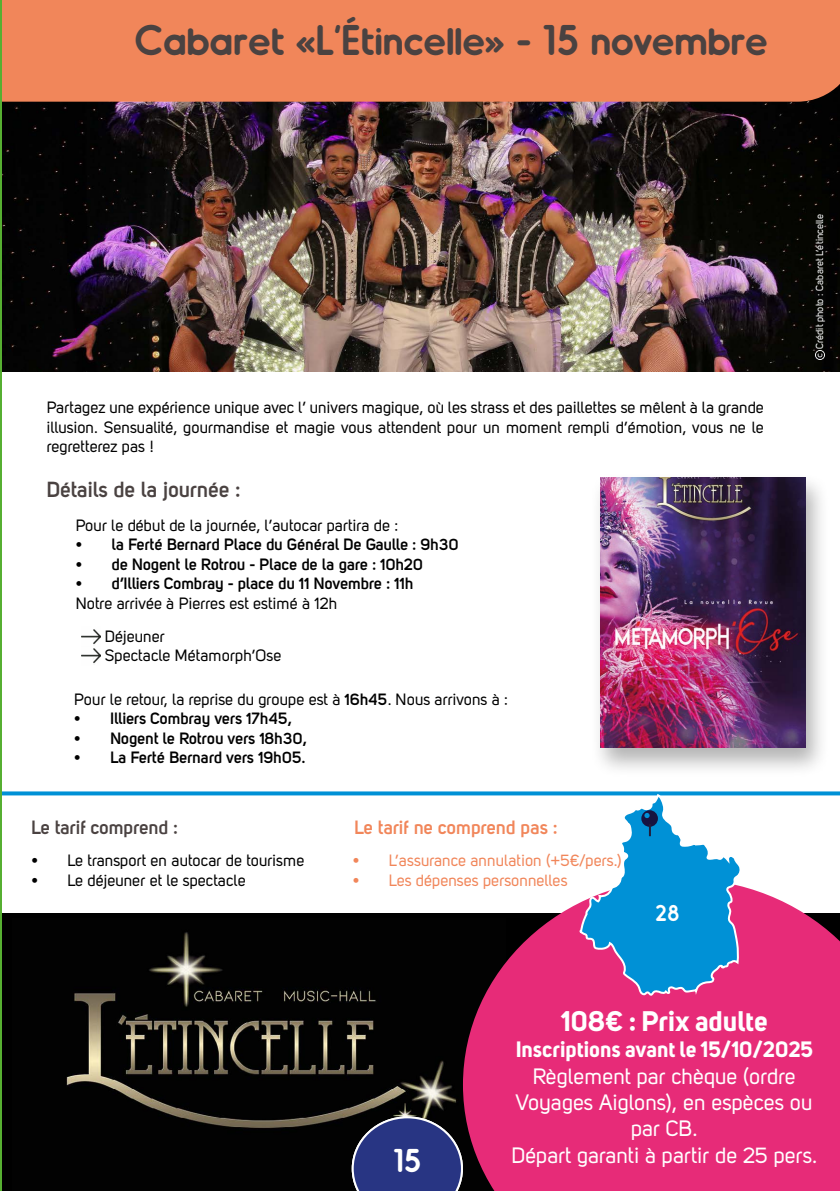
<style>
.page{position:relative;width:840px;height:1191px;background:#fff}
.page>*{position:absolute;margin:0;border:0;box-sizing:border-box;transform-origin:0 0}
.t1{font:600 40.6px "Oduda";color:#4a4241}
.t2{font:600 31.2px "Oduda";color:#fff}
.t3{font:700 28px "Uni Sans";color:#fff}
.t4{font:22px/26.4px "Uni Sans Regular";color:#fff;text-align:center}
.t5{font:700 22px "Uni Sans";color:#fff}
.t6{font:700 21.6px "Uni Sans Semi";color:#4a4241}
.t7{font:600 21.6px "Oduda";color:#fff}
.t8{font:700 19px "Uni Sans Semi";color:#f1865a}
.t9{font:700 19px "Uni Sans Semi";color:#4a4241}
.t10{font:16.2px/19.4px "Uni Sans Regular";color:#000}
.t11{font:700 16.2px "Uni Sans Semi";color:#000}
.t12{font:16.2px "Uni Sans Regular";color:#f1865a}
.t13{font:10.2px "Uni Sans Regular";color:#fff}
.s1{font-family:"Uni Sans Semi";font-weight:700}
</style>
<div class="page">
<img style="left:2px;top:102px;width:837px;height:269px">
<div style="left:2px;top:0;width:837px;height:102px;background:#f1865a"></div>
<img style="left:12px;top:918px;width:450px;height:273px">
<svg style="left:462px;top:886px;width:377px;height:305px;background:#d73276"></svg>
<svg style="left:2px;top:791px;width:837px;height:4px;background:#1c9dda"></svg>
<img style="left:81px;top:629px;width:20px;height:35px">
<div style="left:590px;top:472px;width:239px;height:305px;background:#000;opacity:.3"></div>
<img style="left:600px;top:478px;width:205px;height:270px">
<svg style="left:578px;top:791px;width:164px;height:213px"></svg>
<svg style="left:351px;top:1116px;width:111px;height:75px;background:#2d3875"></svg>
<svg style="left:815px;top:350px;width:9px;height:10px"></svg>
<hr style="left:0;top:0;width:2px;height:1191px;background:#56af31">
<h1 class="t1" style="left:135px;top:14px;width:634px">Cabaret «L’Étincelle» - 15 novembre</h1>
<p class="t10" style="left:47px;top:398px;width:718px;text-align:justify">Partagez une expérience unique avec l’ univers magique, où les strass et des paillettes se mêlent à la grande illusion. Sensualité, gourmandise et magie vous attendent pour un moment rempli d’émotion, vous ne le regretterez pas !</p>
<h3 class="t6" style="left:47px;top:476px;width:195px">Détails de la journée :</h3>
<p class="t10" style="left:76px;top:515px;width:324px">Pour le début de la journée, l’autocar partira de :</p>
<p class="t11" style="left:76px;top:535px;width:384px">• la Ferté Bernard Place du Général De Gaulle : 9h30</p>
<p class="t11" style="left:76px;top:554px;width:349px">• de Nogent le Rotrou - Place de la gare : 10h20</p>
<p class="t11" style="left:76px;top:574px;width:339px">• d’Illiers Combray - place du 11 Novembre : 11h</p>
<p class="t10" style="left:76px;top:593px;width:263px">Notre arrivée à Pierres est estimé à 12h</p>
<p class="t10" style="left:105px;top:626px;width:178px">Déjeuner<br>Spectacle Métamorph’Ose</p>
<p class="t10" style="left:74px;top:689px;width:435px">Pour le retour, la reprise du groupe est à <span class="s1">16h45</span>. Nous arrivons à :</p>
<p class="t11" style="left:74px;top:709px;width:219px">• Illiers Combray vers 17h45,</p>
<p class="t11" style="left:74px;top:728px;width:234px">• Nogent le Rotrou vers 18h30,</p>
<p class="t11" style="left:74px;top:748px;width:233px">• La Ferté Bernard vers 19h05.</p>
<p class="t9" style="left:31px;top:816px;width:148px">Le tarif comprend :</p>
<p class="t8" style="left:354px;top:816px;width:204px">Le tarif ne comprend pas :</p>
<p class="t10" style="left:31px;top:850px;width:274px">• Le transport en autocar de tourisme</p>
<p class="t10" style="left:31px;top:870px;width:216px">• Le déjeuner et le spectacle</p>
<p class="t12" style="left:352px;top:851px;width:270px">• L’assurance annulation (+5€/pers.)</p>
<p class="t12" style="left:352px;top:870px;width:216px">• Les dépenses personnelles</p>
<h3 class="t7" style="left:655px;top:899px;width:26px">28</h3>
<p class="t13" style="left:813px;top:349px;width:136px;rotate:-90deg">Crédit photo : Cabaret L’étincelle</p>
<h2 class="t2" style="left:393px;top:1141px;width:29px">15</h2>
<h3 class="t3" style="left:560px;top:1003px;width:208px">108€ : Prix adulte</h3>
<h3 class="t5" style="left:515px;top:1035px;width:298px">Inscriptions avant le 15/10/2025</h3>
<h3 class="t4" style="left:511px;top:1062px;width:307px">Règlement par chèque (ordre<br>Voyages Aiglons), en espèces ou par CB.<br>Départ garanti à partir de 25 pers.</h3>
</div>
